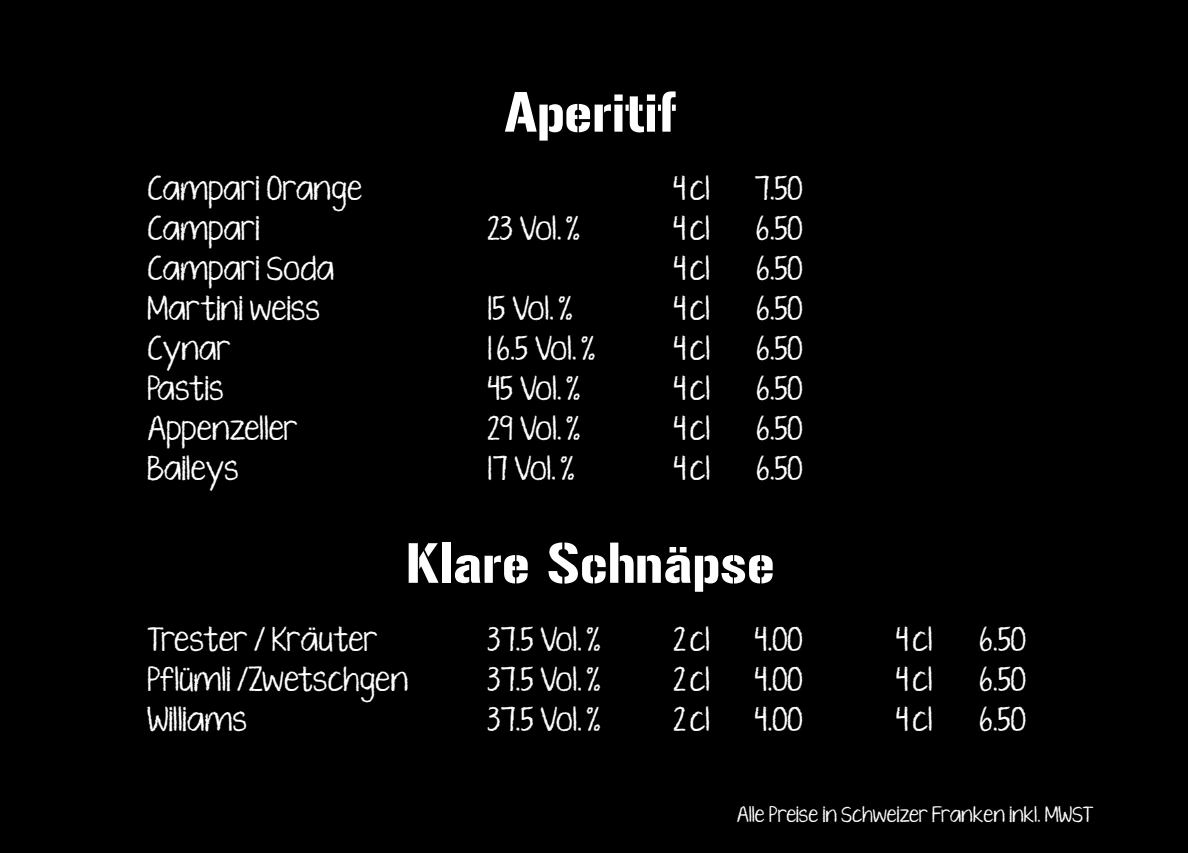
<style>
.page{position:relative;width:1188px;height:853px;background:#fff}
.page>*{position:absolute;margin:0;border:0;box-sizing:border-box;transform-origin:0 0}
.t1{font:50px "Gunplay";color:#fff}
.t2{font:25px "KG Ten Thousand Reasons Alt";color:#fff}
.t3{font:16.25px "KG Ten Thousand Reasons Alt";color:#fff}
</style>
<div class="page">
<div style="left:0;top:0;width:1188px;height:852px;background:#000"></div>
<h1 class="t1" style="left:504px;top:91px;width:173px">Aperitif</h1>
<p class="t2" style="left:147px;top:174px;width:216px">Campari Orange</p>
<p class="t2" style="left:673px;top:174px;width:38px">4 cl</p>
<p class="t2" style="left:754px;top:174px;width:50px">7.50</p>
<p class="t2" style="left:147px;top:214px;width:114px">Campari</p>
<p class="t2" style="left:487px;top:214px;width:94px">23 Vol. %</p>
<p class="t2" style="left:673px;top:214px;width:38px">4 cl</p>
<p class="t2" style="left:756px;top:214px;width:48px">6.50</p>
<p class="t2" style="left:147px;top:254px;width:189px">Campari Soda</p>
<p class="t2" style="left:673px;top:254px;width:38px">4 cl</p>
<p class="t2" style="left:756px;top:254px;width:48px">6.50</p>
<p class="t2" style="left:147px;top:294px;width:174px">Martini weiss</p>
<p class="t2" style="left:487px;top:294px;width:86px">15 Vol. %</p>
<p class="t2" style="left:673px;top:294px;width:38px">4 cl</p>
<p class="t2" style="left:756px;top:294px;width:48px">6.50</p>
<p class="t2" style="left:147px;top:334px;width:84px">Cynar</p>
<p class="t2" style="left:487px;top:334px;width:109px">1 6.5 Vol. %</p>
<p class="t2" style="left:673px;top:334px;width:38px">4 cl</p>
<p class="t2" style="left:756px;top:334px;width:48px">6.50</p>
<p class="t2" style="left:147px;top:374px;width:78px">Pastis</p>
<p class="t2" style="left:487px;top:374px;width:94px">45 Vol. %</p>
<p class="t2" style="left:673px;top:374px;width:38px">4 cl</p>
<p class="t2" style="left:756px;top:374px;width:48px">6.50</p>
<p class="t2" style="left:147px;top:414px;width:152px">Appenzeller</p>
<p class="t2" style="left:487px;top:414px;width:94px">29 Vol. %</p>
<p class="t2" style="left:673px;top:414px;width:38px">4 cl</p>
<p class="t2" style="left:756px;top:414px;width:48px">6.50</p>
<p class="t2" style="left:147px;top:454px;width:93px">Baileys</p>
<p class="t2" style="left:487px;top:454px;width:88px">17 Vol. %</p>
<p class="t2" style="left:673px;top:454px;width:38px">4 cl</p>
<p class="t2" style="left:756px;top:454px;width:48px">6.50</p>
<h1 class="t1" style="left:406px;top:542px;width:370px">Klare Schnäpse</h1>
<p class="t2" style="left:147px;top:625px;width:231px">Trester / Kräuter</p>
<p class="t2" style="left:487px;top:625px;width:114px">37.5 Vol. %</p>
<p class="t2" style="left:673px;top:625px;width:38px">2 cl</p>
<p class="t2" style="left:754px;top:625px;width:50px">4.00</p>
<p class="t2" style="left:896px;top:625px;width:38px">4 cl</p>
<p class="t2" style="left:979px;top:625px;width:48px">6.50</p>
<p class="t2" style="left:147px;top:665px;width:262px">Pflümli /Zwetschgen</p>
<p class="t2" style="left:487px;top:665px;width:114px">37.5 Vol. %</p>
<p class="t2" style="left:673px;top:665px;width:38px">2 cl</p>
<p class="t2" style="left:754px;top:665px;width:50px">4.00</p>
<p class="t2" style="left:896px;top:665px;width:38px">4 cl</p>
<p class="t2" style="left:979px;top:665px;width:48px">6.50</p>
<p class="t2" style="left:147px;top:705px;width:101px">Williams</p>
<p class="t2" style="left:487px;top:705px;width:114px">37.5 Vol. %</p>
<p class="t2" style="left:673px;top:705px;width:38px">2 cl</p>
<p class="t2" style="left:754px;top:705px;width:50px">4.00</p>
<p class="t2" style="left:896px;top:705px;width:38px">4 cl</p>
<p class="t2" style="left:979px;top:705px;width:48px">6.50</p>
<p class="t3" style="left:736px;top:806px;width:358px">Alle Preise in Schweizer Franken inkl. MWST</p>
</div>
